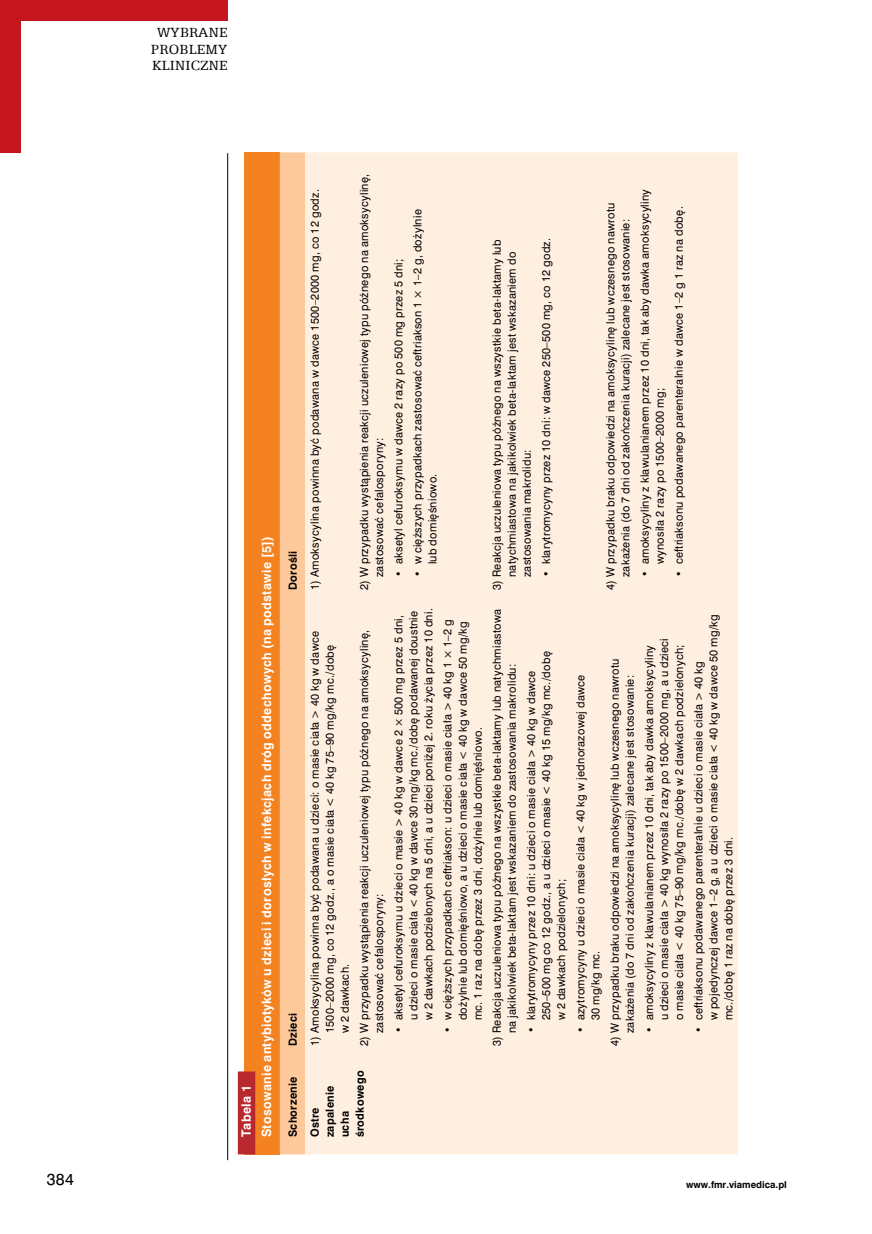
<style>
.page{position:relative;width:872px;height:1234px;background:#fff}
.page>*{position:absolute;margin:0;border:0;box-sizing:border-box;transform-origin:0 0}
.t1{font:15px/16.5px "Egyptian 505 EU";letter-spacing:.015em;color:#000;text-align:center}
.t2{font:15px "Swis 721 PL";color:#000}
.t3{font:700 12px/20.4px "Swis 721 PL";letter-spacing:.03em;color:#fff}
.t4{font:10.5px/15px "Swis 721 PL";letter-spacing:.03em;color:#000}
.t5{font:700 10.5px/15px "Swis 721 PL";letter-spacing:.03em;color:#000}
.t6{font:700 9px "Swis 721 PL";color:#000}
</style>
<div class="page">
<hr style="left:227px;top:153px;width:1px;height:1006px;background:#000">
<div style="left:0;top:0;width:227px;height:21px;background:#c4161c"></div>
<div style="left:0;top:0;width:21px;height:153px;background:#c4161c"></div>
<div style="left:245px;top:152px;width:35px;height:1002px;background:#f58220"></div>
<div style="left:280px;top:152px;width:25px;height:1002px;background:#fdc99b"></div>
<div style="left:305px;top:152px;width:432px;height:1002px;background:#ffefe1"></div>
<div style="left:238px;top:1071px;width:17px;height:83px;background:#b8292f"></div>
<h1 class="t1" style="left:151px;top:24px;width:78px">WYBRANE<br>PROBLEMY<br>KLINICZNE</h1>
<p class="t3" style="left:236px;top:1137px;width:602px;rotate:-90deg">Tabela 1<br>Stosowanie antybiotyków u dzieci i dorosłych w infekcjach dróg oddechowych (na podstawie [5])</p>
<p class="t5" style="left:285px;top:590px;width:41px;rotate:-90deg">Dorośli</p>
<p class="t5" style="left:285px;top:1045px;width:35px;rotate:-90deg">Dzieci</p>
<p class="t5" style="left:285px;top:1137px;width:63px;rotate:-90deg">Schorzenie</p>
<p class="t4" style="left:307px;top:590px;width:402px;rotate:-90deg">1) Amoksycylina powinna być podawana w dawce 1500–2000 mg, co 12 godz.</p>
<p class="t4" style="left:356px;top:577px;width:405px;text-indent:-13px;rotate:-90deg">2) W przypadku wystąpienia reakcji uczuleniowej typu późnego na amoksycylinę, zastosować cefalosporyny:</p>
<p class="t4" style="left:307px;top:1032px;width:403px;text-indent:-13px;rotate:-90deg">1) Amoksycylina powinna być podawana u dzieci: o masie ciała &gt; 40 kg w dawce<br>1500–2000 mg, co 12 godz., a o masie ciała &lt; 40 kg 75–90 mg/kg mc./dobę<br>w 2 dawkach.</p>
<p class="t4" style="left:356px;top:1032px;width:405px;text-indent:-13px;rotate:-90deg">2) W przypadku wystąpienia reakcji uczuleniowej typu późnego na amoksycylinę, zastosować cefalosporyny:</p>
<p class="t4" style="left:391px;top:577px;width:320px;rotate:-90deg">• aksetyl cefuroksymu w dawce 2 razy po 500 mg przez 5 dni;</p>
<p class="t4" style="left:410px;top:564px;width:356px;text-indent:-13px;rotate:-90deg">• w cięższych przypadkach zastosować ceftriakson 1 × 1–2 g, dożylnie lub domięśniowo.</p>
<p class="t4" style="left:489px;top:577px;width:339px;text-indent:-13px;rotate:-90deg">3) Reakcja uczuleniowa typu późnego na wszystkie beta-laktamy lub natychmiastowa na jakikolwiek beta-laktam jest wskazaniem do zastosowania makrolidu:</p>
<p class="t4" style="left:538px;top:577px;width:341px;rotate:-90deg">• klarytromycyny przez 10 dni: w dawce 250–500 mg, co 12 godz.</p>
<p class="t4" style="left:391px;top:1020px;width:413px;text-indent:-13px;rotate:-90deg">• aksetyl cefuroksymu u dzieci o masie &gt; 40 kg w dawce 2 × 500 mg przez 5 dni, u dzieci o masie ciała &lt; 40 kg w dawce 30 mg/kg mc./dobę podawanej doustnie w 2 dawkach podzielonych na 5 dni, a u dzieci poniżej 2. roku życia przez 10 dni.</p>
<p class="t4" style="left:440px;top:1020px;width:402px;text-indent:-13px;rotate:-90deg">• w cięższych przypadkach ceftriakson: u dzieci o masie ciała &gt; 40 kg 1 × 1–2 g dożylnie lub domięśniowo, a u dzieci o masie ciała &lt; 40 kg w dawce 50 mg/kg mc. 1 raz na dobę przez 3 dni, dożylnie lub domięśniowo.</p>
<p class="t4" style="left:489px;top:1032px;width:425px;text-indent:-13px;rotate:-90deg">3) Reakcja uczuleniowa typu późnego na wszystkie beta-laktamy lub natychmiastowa na jakikolwiek beta-laktam jest wskazaniem do zastosowania makrolidu:</p>
<p class="t4" style="left:523px;top:1020px;width:370px;text-indent:-13px;rotate:-90deg">• klarytromycyny przez 10 dni: u dzieci o masie ciała &gt; 40 kg w dawce<br>250–500 mg co 12 godz., a u dzieci o masie &lt; 40 kg 15 mg/kg mc./dobę w 2 dawkach podzielonych;</p>
<p class="t4" style="left:603px;top:590px;width:389px;text-align:center;rotate:-90deg">4) W przypadku braku odpowiedzi na amoksycylinę lub wczesnego nawrotu zakażenia (do 7 dni od zakończenia kuracji) zalecane jest stosowanie:</p>
<p class="t4" style="left:637px;top:564px;width:377px;text-indent:-13px;rotate:-90deg">• amoksycyliny z klawulanianem przez 10 dni, tak aby dawka amoksycyliny wynosiła 2 razy po 1500–2000 mg;</p>
<p class="t4" style="left:671px;top:577px;width:372px;rotate:-90deg">• ceftriaksonu podawanego parenteralnie w dawce 1–2 g 1 raz na dobę.</p>
<p class="t4" style="left:573px;top:1020px;width:347px;text-indent:-13px;rotate:-90deg">• azytromycyny u dzieci o masie ciała &lt; 40 kg w jednorazowej dawce<br>30 mg/kg mc.</p>
<p class="t4" style="left:607px;top:1045px;width:389px;text-align:center;rotate:-90deg">4) W przypadku braku odpowiedzi na amoksycylinę lub wczesnego nawrotu zakażenia (do 7 dni od zakończenia kuracji) zalecane jest stosowanie:</p>
<p class="t4" style="left:641px;top:1020px;width:384px;text-indent:-13px;rotate:-90deg">• amoksycyliny z klawulanianem przez 10 dni, tak aby dawka amoksycyliny u dzieci o masie ciała &gt; 40 kg wynosiła 2 razy po 1500–2000 mg, a u dzieci o masie ciała &lt; 40 kg 75–90 mg/kg mc./dobę w 2 dawkach podzielonych;</p>
<p class="t4" style="left:690px;top:1020px;width:408px;text-indent:-13px;rotate:-90deg">• ceftriaksonu podawanego parenteralnie u dzieci o masie ciała &gt; 40 kg<br>w pojedynczej dawce 1–2 g, a u dzieci o masie ciała &lt; 40 kg w dawce 50 mg/kg mc./dobę 1 raz na dobę przez 3 dni.</p>
<p class="t5" style="left:307px;top:1137px;width:68px;rotate:-90deg">Ostre zapalenie ucha środkowego</p>
<h1 class="t2" style="left:47px;top:1169px;width:29px">384</h1>
<p class="t6" style="left:686px;top:1178px;width:102px">www.fmr.viamedica.pl</p>
</div>
